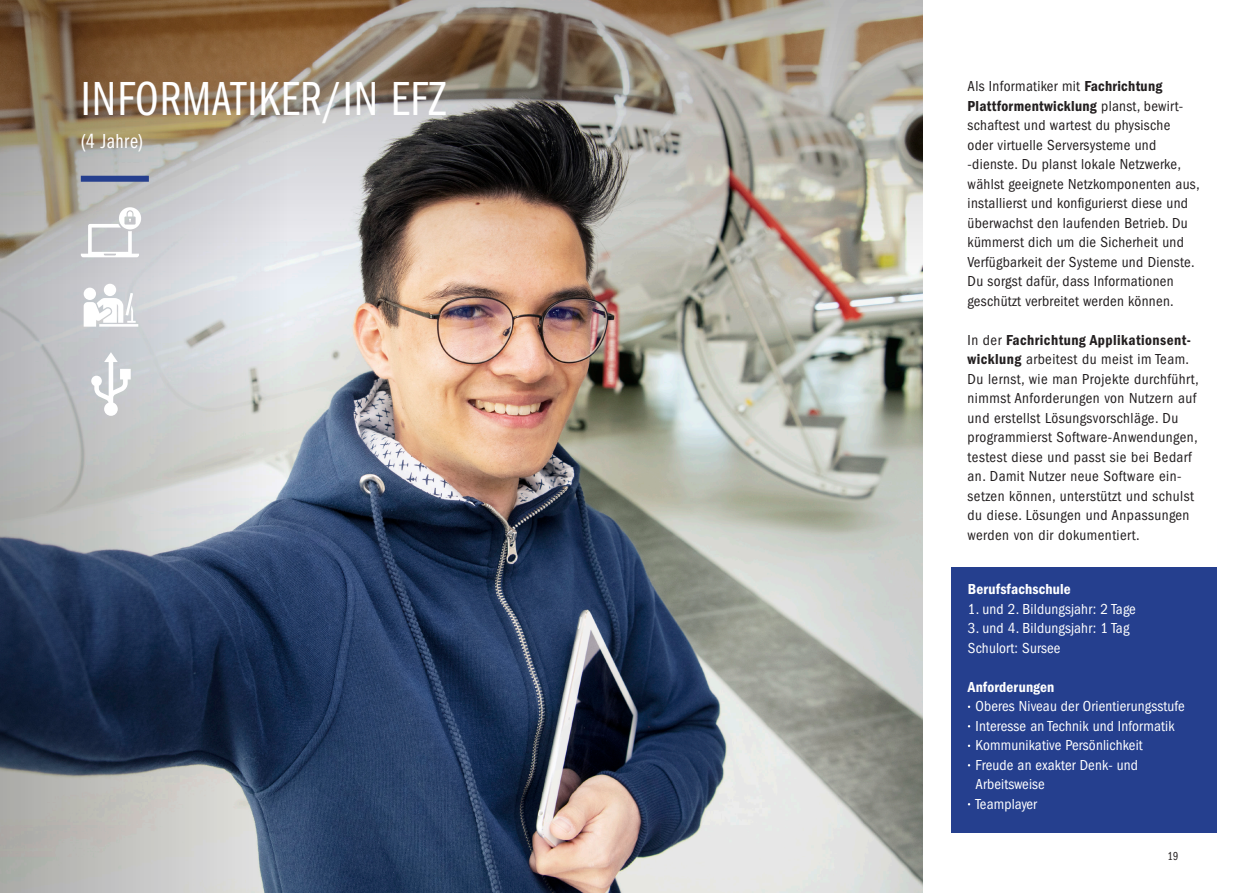
<style>
.page{position:relative;width:1259px;height:893px;background:#fff}
.page>*{position:absolute;margin:0;border:0;box-sizing:border-box;transform-origin:0 0}
.t1{font:49.5px "ITC Franklin Gothic Std Bk Cp";letter-spacing:.02em;color:#fff}
.t2{font:21px "ITC Franklin Gothic Std Bk Cp";letter-spacing:.025em;color:#fff}
.t3{font:condensed 15px/19.5px "ITC Franklin Gothic Std";letter-spacing:.02em;color:#231f20}
.t4{font:condensed 15px/19.5px "ITC Franklin Gothic Std";letter-spacing:.01em;color:#fff}
.t5{font:15px "ITC Franklin Gothic Std Dm Cd";letter-spacing:.03em;color:#231f20}
.t6{font:15px "ITC Franklin Gothic Std Dm Cd";letter-spacing:.01em;color:#fff}
.t7{font:12px "ITC Franklin Gothic Std Bk Cp";color:#231f20}
.s1{font-family:"ITC Franklin Gothic Std Dm Cd";font-stretch:normal}
.s2{font-family:"ITC Franklin Gothic Std";font-stretch:condensed}
</style>
<div class="page">
<img style="left:290px;top:287px;width:633px;height:606px">
<img style="left:290px;top:0;width:633px;height:287px">
<svg style="left:0;top:0;width:290px;height:893px;background:#8c8d90"></svg>
<div style="left:951px;top:567px;width:265px;height:266px;background:#253f8e"></div>
<div style="left:81px;top:176px;width:68px;height:6px;background:#253f8e"></div>
<div style="left:104px;top:284px;width:12px;height:12px;background:#fff;border-radius:50%"></div>
<div style="left:84px;top:288px;width:12px;height:12px;background:#fff;border-radius:50%"></div>
<svg style="left:84px;top:293px;width:54px;height:34px"></svg>
<svg style="left:91px;top:352px;width:40px;height:64px"></svg>
<svg style="left:81px;top:206px;width:61px;height:51px"></svg>
<h1 class="t1" style="left:81px;top:72px;width:367px">INFORMATIKER/IN EFZ</h1>
<h2 class="t2" style="left:81px;top:130px;width:64px">(4 Jahre)</h2>
<p class="t3" style="left:967px;top:77px;width:196px">Als Informatiker mit <span class="s1">Fachrichtung</span></p>
<p class="t5" style="left:967px;top:97px;width:217px">Plattformentwicklung <span class="s2">planst, bewirt-</span></p>
<p class="t3" style="left:967px;top:116px;width:233px">schaftest und wartest du physische<br>oder virtuelle Serversysteme und -dienste. Du planst lokale Netzwerke, wählst geeignete Netzkomponenten aus, installierst und konfigurierst diese und überwachst den laufenden Betrieb. Du kümmerst dich um die Sicherheit und Verfügbarkeit der Systeme und Dienste.<br>Du sorgst dafür, dass Informationen geschützt verbreitet werden können.</p>
<p class="t5" style="left:967px;top:331px;width:225px"><span class="s2">In der</span> Fachrichtung Applikationsent-</p>
<p class="t3" style="left:967px;top:350px;width:232px"><span class="s1">wicklung</span> arbeitest du meist im Team.<br>Du lernst, wie man Projekte durchführt, nimmst Anforderungen von Nutzern auf und erstellst Lösungsvorschläge. Du programmierst Software-Anwendungen, testest diese und passt sie bei Bedarf an. Damit Nutzer neue Software ein&shy;setzen können, unterstützt und schulst du diese. Lösungen und Anpassungen werden von dir dokumentiert.</p>
<p class="t6" style="left:968px;top:581px;width:105px">Berufsfachschule</p>
<p class="t4" style="left:968px;top:599px;width:169px">1. und 2. Bildungsjahr: 2 Tage</p>
<p class="t4" style="left:968px;top:619px;width:163px">3. und 4. Bildungsjahr: 1 Tag<br>Schulort: Sursee</p>
<p class="t6" style="left:968px;top:678px;width:88px">Anforderungen</p>
<p class="t4" style="left:975px;top:697px;width:211px">Oberes Niveau der Orientierungsstufe<br>Interesse an Technik und Informatik<br>Kommunikative Persönlichkeit<br>Freude an exakter Denk- und<br>Arbeitsweise<br>Teamplayer</p>
<p class="t7" style="left:1168px;top:849px;width:12px">19</p>
</div>
